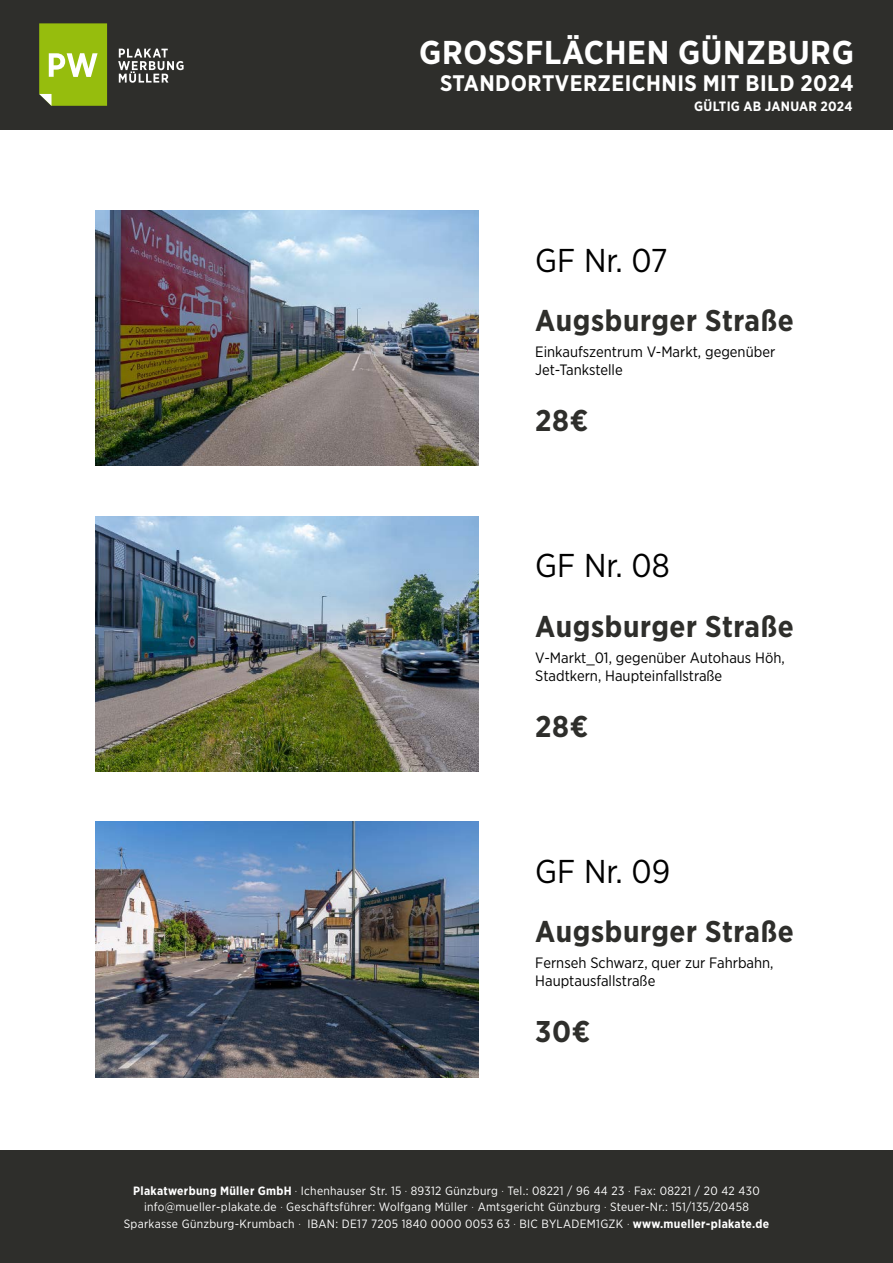
<style>
.page{position:relative;width:893px;height:1263px;background:#fff}
.page>*{position:absolute;margin:0;border:0;box-sizing:border-box;transform-origin:0 0}
.t1{font:33px "Gotham Narrow";color:#000}
.t2{font:700 33px "Gotham Narrow";letter-spacing:.02em;color:#fff}
.t3{font:700 30px "Gotham Narrow";letter-spacing:.02em;color:#2e2e2b}
.t4{font:700 22.5px "Gotham Narrow";letter-spacing:.02em;color:#fff}
.t5{font:15px/18px "Gotham Narrow";color:#000}
.t6{font:700 13.5px "Gotham Narrow";letter-spacing:.02em;color:#fff}
.t7{font:12px/16.5px "Gotham Narrow";letter-spacing:.025em;color:#fff;text-align:center}
.s1{font-weight:700}
.s2{font-weight:300}
</style>
<div class="page">
<div style="left:0;top:1150px;width:893px;height:113px;background:#2e2e2b"></div>
<img style="left:95px;top:210px;width:383px;height:256px">
<img style="left:95px;top:516px;width:383px;height:255px">
<img style="left:95px;top:822px;width:383px;height:255px">
<div style="left:0;top:0;width:893px;height:129px;background:#2e2e2b"></div>
<svg style="left:118px;top:49px;width:66px;height:34px"></svg>
<svg style="left:39px;top:23px;width:68px;height:83px;background:#a0c12b"></svg>
<h1 class="t2" style="left:419px;top:31px;width:436px">GROSSFLÄCHEN GÜNZBURG</h1>
<h3 class="t4" style="left:440px;top:69px;width:415px">STANDORTVERZEICHNIS MIT BILD 2024</h3>
<p class="t6" style="left:694px;top:98px;width:160px">GÜLTIG AB JANUAR 2024</p>
<h1 class="t1" style="left:535px;top:240px;width:134px">GF Nr. 07</h1>
<h2 class="t3" style="left:535px;top:301px;width:260px">Augsburger Straße</h2>
<p class="t5" style="left:535px;top:343px;width:241px">Einkaufszentrum V-Markt, gegenüber<br>Jet-Tankstelle</p>
<h2 class="t3" style="left:535px;top:401px;width:55px">28€</h2>
<h1 class="t1" style="left:535px;top:545px;width:136px">GF Nr. 08</h1>
<h2 class="t3" style="left:535px;top:607px;width:260px">Augsburger Straße</h2>
<p class="t5" style="left:535px;top:648px;width:251px">V-Markt_01, gegenüber Autohaus Höh,<br>Stadtkern, Haupteinfallstraße</p>
<h2 class="t3" style="left:535px;top:707px;width:55px">28€</h2>
<h1 class="t1" style="left:535px;top:851px;width:137px">GF Nr. 09</h1>
<h2 class="t3" style="left:535px;top:913px;width:260px">Augsburger Straße</h2>
<p class="t5" style="left:535px;top:954px;width:240px">Fernseh Schwarz, quer zur Fahrbahn,<br>Hauptausfallstraße</p>
<h2 class="t3" style="left:535px;top:1012px;width:57px">30€</h2>
<p class="t7" style="left:124px;top:1182px;width:647px"><span class="s1">Plakatwerbung Müller GmbH</span> <span class="s2">·</span> Ichenhauser Str. 15 <span class="s2">·</span> 89312 Günzburg <span class="s2">·</span> Tel.: 08221 / 96 44 23 <span class="s2">·</span> Fax: 08221 / 20 42 430 info@mueller-plakate.de <span class="s2">·</span> Geschäftsführer: Wolfgang Müller <span class="s2">·</span> Amtsgericht Günzburg <span class="s2">·</span> Steuer-Nr.: 151/135/20458<br>Sparkasse Günzburg-Krumbach <span class="s2">·</span> IBAN: DE17 7205 1840 0000 0053 63 <span class="s2">·</span> BIC BYLADEM1GZK <span class="s2">·</span> <span class="s1">www.mueller-plakate.de</span></p>
</div>
